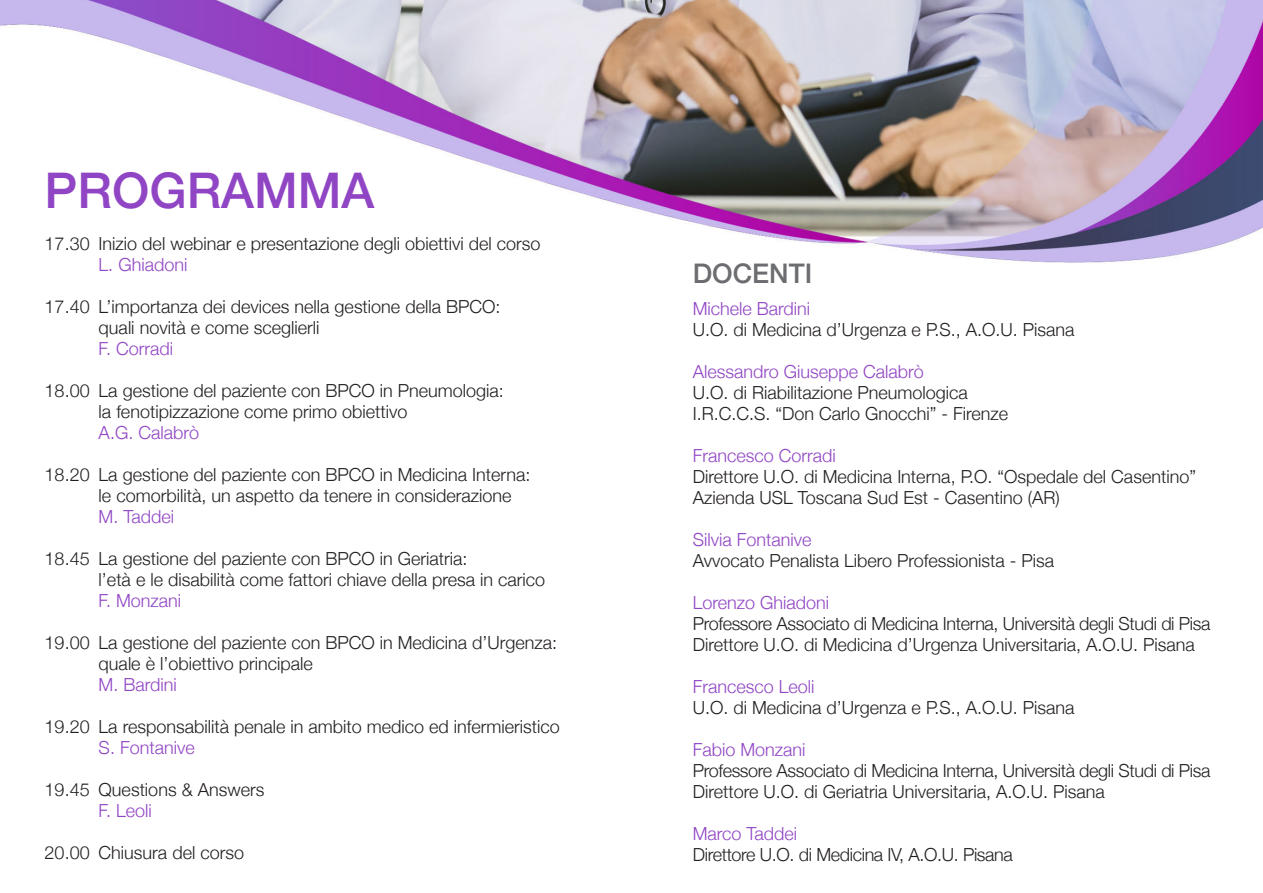
<style>
.page{position:relative;width:1263px;height:893px;background:#fff}
.page>*{position:absolute;margin:0;border:0;box-sizing:border-box;transform-origin:0 0}
.t1{font:500 49.2px "Helvetica Neue";color:#9045c4}
.t2{font:500 27px "Helvetica Neue";color:#6c6d70}
.t3{font:300 18px "Helvetica Neue";color:#231f20}
.t4{font:300 18px "Helvetica Neue";color:#9045c4}
.t5{font:300 18px "Helvetica Neue";letter-spacing:-.02em;color:#231f20}
</style>
<div class="page">
<img style="left:0;top:0;width:1263px;height:263px">
<p class="t1" style="left:45px;top:151px;width:331px">PROGRAMMA</p>
<p class="t3" style="left:45px;top:229px;width:497px">17.30 Inizio del webinar e presentazione degli obiettivi del corso</p>
<p class="t4" style="left:99px;top:250px;width:90px">L. Ghiadoni</p>
<p class="t3" style="left:45px;top:292px;width:457px">17.40 L’importanza dei devices nella gestione della BPCO:</p>
<p class="t3" style="left:99px;top:313px;width:222px">quali novità e come sceglierli</p>
<p class="t4" style="left:99px;top:334px;width:76px">F. Corradi</p>
<p class="t3" style="left:45px;top:376px;width:461px">18.00 La gestione del paziente con BPCO in Pneumologia:</p>
<p class="t3" style="left:99px;top:397px;width:310px">la fenotipizzazione come primo obiettivo</p>
<p class="t4" style="left:99px;top:418px;width:102px">A.G. Calabrò</p>
<p class="t3" style="left:45px;top:460px;width:487px">18.20 La gestione del paziente con BPCO in Medicina Interna:</p>
<p class="t3" style="left:99px;top:481px;width:414px">le comorbilità, un aspetto da tenere in considerazione</p>
<p class="t4" style="left:99px;top:502px;width:77px">M. Taddei</p>
<p class="t3" style="left:45px;top:544px;width:424px">18.45 La gestione del paziente con BPCO in Geriatria:</p>
<p class="t3" style="left:99px;top:565px;width:448px">l’età e le disabilità come fattori chiave della presa in carico</p>
<p class="t4" style="left:99px;top:586px;width:84px">F. Monzani</p>
<p class="t3" style="left:45px;top:628px;width:514px">19.00 La gestione del paziente con BPCO in Medicina d’Urgenza:</p>
<p class="t3" style="left:99px;top:649px;width:216px">quale è l’obiettivo principale</p>
<p class="t4" style="left:99px;top:670px;width:80px">M. Bardini</p>
<p class="t3" style="left:45px;top:712px;width:517px">19.20 La responsabilità penale in ambito medico ed infermieristico</p>
<p class="t4" style="left:99px;top:733px;width:98px">S. Fontanive</p>
<p class="t3" style="left:45px;top:775px;width:221px">19.45 Questions &amp; Answers</p>
<p class="t4" style="left:99px;top:796px;width:55px">F. Leoli</p>
<p class="t3" style="left:45px;top:838px;width:201px">20.00 Chiusura del corso</p>
<p class="t2" style="left:693px;top:252px;width:121px">DOCENTI</p>
<p class="t4" style="left:693px;top:294px;width:119px">Michele Bardini</p>
<p class="t3" style="left:693px;top:315px;width:383px">U.O. di Medicina d’Urgenza e P.S., A.O.U. Pisana</p>
<p class="t4" style="left:693px;top:357px;width:233px">Alessandro Giuseppe Calabrò</p>
<p class="t3" style="left:693px;top:378px;width:277px">U.O. di Riabilitazione Pneumologica</p>
<p class="t3" style="left:693px;top:399px;width:317px">I.R.C.C.S. “Don Carlo Gnocchi” - Firenze</p>
<p class="t4" style="left:693px;top:441px;width:145px">Francesco Corradi</p>
<p class="t3" style="left:693px;top:462px;width:505px">Direttore U.O. di Medicina Interna, P.O. “Ospedale del Casentino”</p>
<p class="t3" style="left:693px;top:483px;width:369px">Azienda USL Toscana Sud Est - Casentino (AR)</p>
<p class="t4" style="left:693px;top:525px;width:120px">Silvia Fontanive</p>
<p class="t3" style="left:693px;top:546px;width:363px">Avvocato Penalista Libero Professionista - Pisa</p>
<p class="t4" style="left:693px;top:588px;width:138px">Lorenzo Ghiadoni</p>
<p class="t5" style="left:693px;top:609px;width:519px">Professore Associato di Medicina Interna, Università degli Studi di Pisa</p>
<p class="t3" style="left:693px;top:630px;width:503px">Direttore U.O. di Medicina d’Urgenza Universitaria, A.O.U. Pisana</p>
<p class="t4" style="left:693px;top:672px;width:123px">Francesco Leoli</p>
<p class="t3" style="left:693px;top:693px;width:383px">U.O. di Medicina d’Urgenza e P.S., A.O.U. Pisana</p>
<p class="t4" style="left:693px;top:735px;width:114px">Fabio Monzani</p>
<p class="t5" style="left:693px;top:756px;width:519px">Professore Associato di Medicina Interna, Università degli Studi di Pisa</p>
<p class="t3" style="left:693px;top:777px;width:414px">Direttore U.O. di Geriatria Universitaria, A.O.U. Pisana</p>
<p class="t4" style="left:693px;top:819px;width:106px">Marco Taddei</p>
<p class="t5" style="left:693px;top:840px;width:322px">Direttore U.O. di Medicina IV, A.O.U. Pisana</p>
</div>
